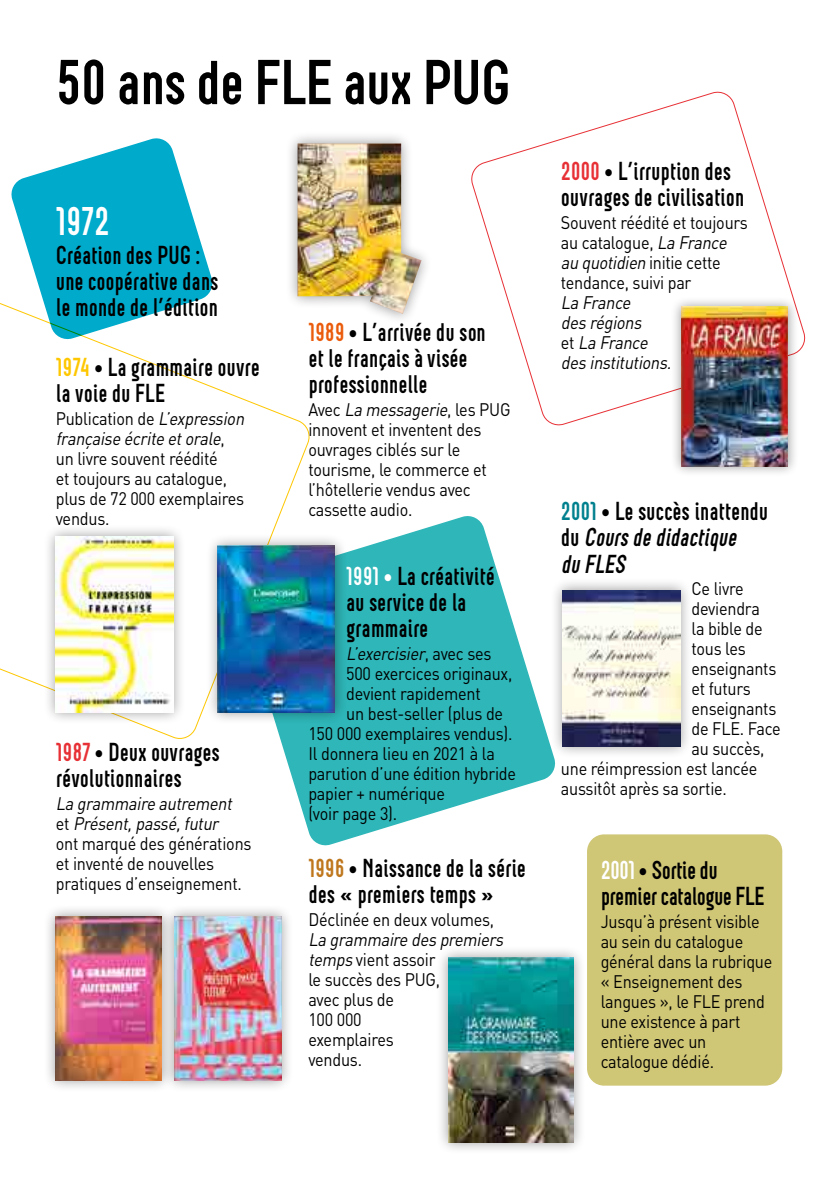
<style>
.page{position:relative;width:840px;height:1191px;background:#fff}
.page>*{position:absolute;margin:0;border:0;box-sizing:border-box;transform-origin:0 0}
.t1{font:700 63.2px "Neubau";letter-spacing:-.03em;color:#000}
.t2{font:700 40px "Neubau";color:#fff;scale:.9 1}
.t3{font:700 26px/26px "Neubau";letter-spacing:-.01em;color:#000;scale:.9 1}
.t4{font:italic 700 26px/26px "Neubau";color:#000;scale:.9 1}
.t5{font:700 26px/26px "Neubau";letter-spacing:-.03em;color:#000;scale:.9 1}
.t6{font:18px/20px "DIN";letter-spacing:-.015em;color:#000;scale:.9 1}
.t7{font:italic 18px/20px "DIN";color:#000;scale:.9 1}
.s1{color:#fec700}
.s2{font-family:"DIN";font-size:22px}
.s3{font-style:italic}
.s4{color:#e73035}
.s5{color:#ea5b0b}
.s6{color:#fff}
.s7{font-family:"DIN";font-size:22px;color:#fff}
.s8{font-style:normal}
.s9{color:#bf771d}
.s10{font-style:normal;color:#00808e}
.s11{font-family:"DIN";font-style:normal;font-size:22px}
</style>
<div class="page">
<svg style="left:11px;top:138px;width:202px;height:154px;fill:#00aacb"></svg>
<svg style="left:280px;top:516px;width:276px;height:330px;fill:#2eb6b8"></svg>
<div style="left:586px;top:834px;width:195px;height:251px;background:#cfc676;border-radius:17px"></div>
<svg style="left:0;top:292px;width:311px;height:448px"></svg>
<svg style="left:471px;top:91px;width:335px;height:335px"></svg>
<div style="left:43px;top:523px;width:142px;height:201px;background:#000;opacity:.4"></div>
<img style="left:56px;top:536px;width:117px;height:176px">
<div style="left:670px;top:296px;width:128px;height:181px;background:#000;opacity:.4"></div>
<img style="left:681px;top:307px;width:106px;height:159px">
<div style="left:436px;top:945px;width:149px;height:209px;background:#000;opacity:.4"></div>
<img style="left:448px;top:958px;width:124px;height:184px">
<div style="left:549px;top:577px;width:143px;height:182px;background:#000;opacity:.4"></div>
<img style="left:562px;top:590px;width:117px;height:156px">
<div style="left:205px;top:533px;width:142px;height:192px;background:#000;opacity:.4"></div>
<img style="left:218px;top:545px;width:116px;height:167px">
<div style="left:43px;top:904px;width:131px;height:188px;background:#000;opacity:.4"></div>
<img style="left:56px;top:916px;width:106px;height:164px">
<div style="left:162px;top:904px;width:131px;height:188px;background:#000;opacity:.4"></div>
<img style="left:175px;top:916px;width:106px;height:164px">
<div style="left:285px;top:131px;width:148px;height:194px;background:#000;opacity:.4"></div>
<img style="left:297px;top:143px;width:124px;height:171px">
<h1 class="t1" style="left:56px;top:46px;width:456px">50 ans de FLE aux PUG</h1>
<h2 class="t2" style="left:56px;top:199px;width:61px">1972</h2>
<h3 class="t3" style="left:56px;top:242px;width:182px">Création des PUG : une coopérative dans le monde de l’édition</h3>
<h3 class="t3" style="left:56px;top:354px;width:228px"><span class="s1">1974</span> <span class="s2">•</span> La grammaire ouvre la voie du FLE</h3>
<p class="t6" style="left:56px;top:408px;width:215px">Publication de <span class="s3">L’expression française écrite etorale</span>,<br>un livre souvent réédité<br>et toujours au catalogue, plus de 72 000 exemplaires vendus.</p>
<h3 class="t3" style="left:56px;top:738px;width:184px"><span class="s4">1987</span> <span class="s2">•</span> Deux ouvrages révolutionnaires</h3>
<p class="t6" style="left:56px;top:792px;width:219px"><span class="s3">La grammaire autrement<br></span>e t <span class="s3">Présent,passé,futur<br></span>ont marqué des générations et inventé de nouvelles pratiques d’enseignement.</p>
<h3 class="t3" style="left:308px;top:319px;width:199px"><span class="s5">1989</span> <span class="s2">•</span> L’arrivée du son et le français à visée professionnelle</h3>
<p class="t6" style="left:308px;top:399px;width:226px">Ave c <span class="s3">La messagerie</span>, le s P U G innovent et inventent des ouvrages ciblés sur le tourisme, le commerce et l’hôtellerie vendus avec cassette audio.</p>
<h3 class="t3" style="left:346px;top:562px;width:167px"><span class="s6">1991</span> <span class="s7">•</span> La créativité au service de la grammaire</h3>
<p class="t7" style="left:346px;top:643px;width:163px">L’exercisier<span class="s8">, a ve c s e s</span></p>
<p class="t6" style="left:346px;top:663px;width:186px">500 exercices originaux,</p>
<p class="t6" style="left:346px;top:683px;width:151px">devient rapidement</p>
<p class="t6" style="left:346px;top:703px;width:176px">un best-seller (plus de</p>
<p class="t6" style="left:308px;top:723px;width:228px">150 000 exemplaires vendus).</p>
<p class="t6" style="left:308px;top:743px;width:209px">Il donnera lieu en 2021 à la</p>
<p class="t6" style="left:308px;top:763px;width:232px">parution d’une édition hybride</p>
<p class="t6" style="left:308px;top:783px;width:153px">papier + numérique</p>
<p class="t6" style="left:308px;top:803px;width:100px">(voir page 3).</p>
<h3 class="t3" style="left:308px;top:854px;width:243px"><span class="s9">1996</span> <span class="s2">•</span> Naissance de la série des « premiers temps »</h3>
<p class="t6" style="left:308px;top:908px;width:208px">Déclinée en deux volumes,</p>
<p class="t6" style="left:308px;top:928px;width:222px"><span class="s3">La grammaire des premiers temps</span> vient assoir<br>le succès des PUG,<br>avec plus de<br>100 000<br>exemplaires<br>vendus.</p>
<h3 class="t3" style="left:560px;top:158px;width:205px"><span class="s4">2000</span> <span class="s2">•</span> L’irruption des ouvrages de civilisation</h3>
<p class="t6" style="left:560px;top:212px;width:209px">Souvent réédité et toujours au catalogue, <span class="s3">La France au quotidien</span> initie cette tendance, suivi par</p>
<p class="t7" style="left:560px;top:292px;width:128px">La France<br>des régions<br><span class="s8">e t</span> La France des institutions.</p>
<h3 class="t4" style="left:560px;top:498px;width:232px"><span class="s10">2001</span> <span class="s11">•</span> <span class="s8">Le succès inattendu d u</span> Coursdedidactique duFLES</h3>
<p class="t6" style="left:691px;top:578px;width:60px">Ce livre</p>
<p class="t6" style="left:691px;top:598px;width:77px">deviendra</p>
<p class="t6" style="left:691px;top:618px;width:81px">la bible de</p>
<p class="t6" style="left:691px;top:638px;width:62px">tous les</p>
<p class="t6" style="left:691px;top:658px;width:96px">enseignants</p>
<p class="t6" style="left:691px;top:678px;width:68px">et futurs</p>
<p class="t6" style="left:691px;top:698px;width:96px">enseignants</p>
<p class="t6" style="left:691px;top:718px;width:101px">de FLE. Face</p>
<p class="t6" style="left:691px;top:738px;width:82px">au succès,</p>
<p class="t6" style="left:560px;top:758px;width:219px">une réimpression est lancée</p>
<p class="t6" style="left:560px;top:778px;width:186px">aussitôt après sa sortie.</p>
<h3 class="t5" style="left:600px;top:857px;width:184px"><span class="s6">2001</span> <span class="s2">•</span> Sortie du premier catalogue FLE</h3>
<p class="t6" style="left:600px;top:911px;width:192px">Jusqu’à présent visible au sein du catalogue général dans la rubrique « Enseignement des langues », le FLE prend une existence à part entière avec un catalogue dédié.</p>
</div>
